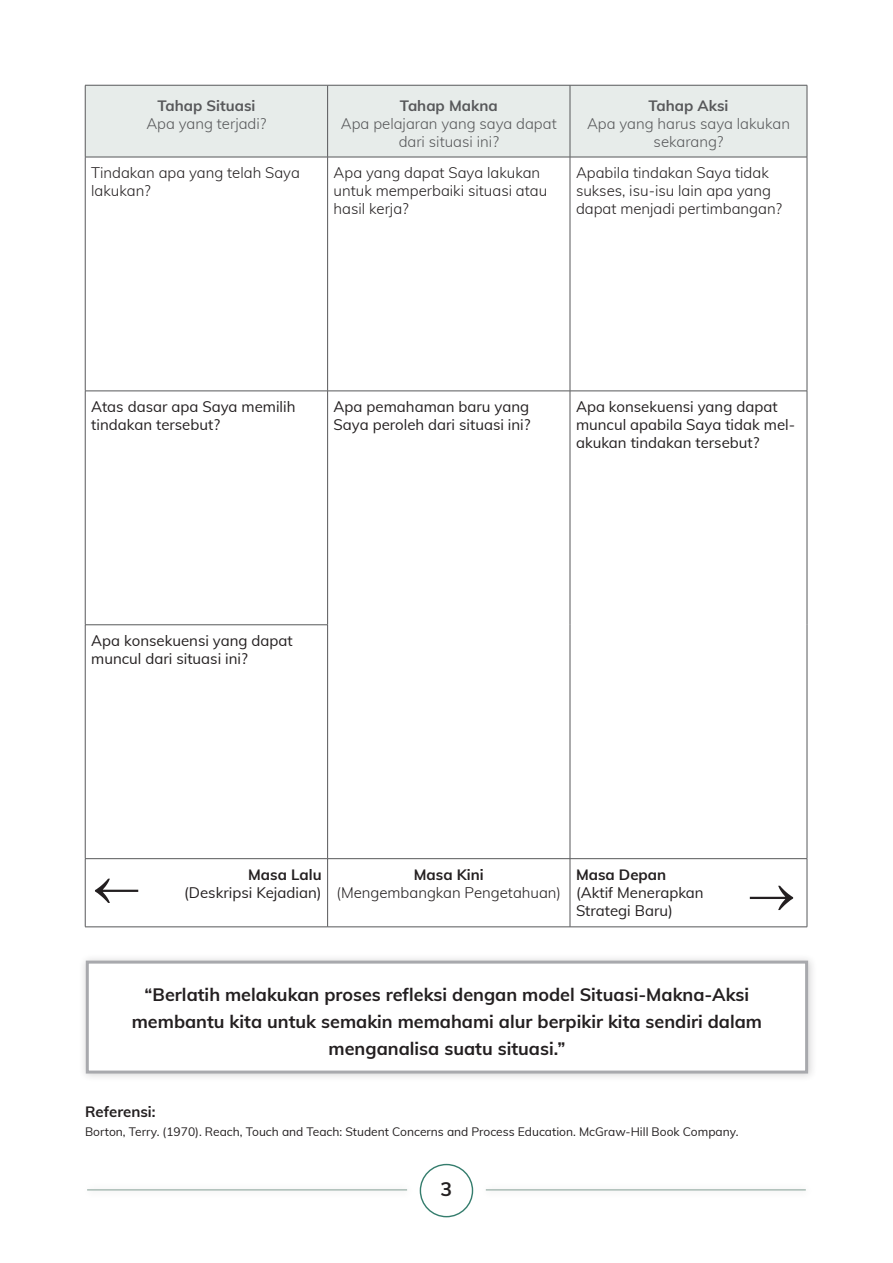
<style>
.page{position:relative;width:893px;height:1263px;background:#fff}
.page>*{position:absolute;margin:0;border:0;box-sizing:border-box;transform-origin:0 0}
.t1{font:700 19.5px "Mulish";color:#231f20}
.t2{font:700 18px/27px "Mulish";color:#231f20;text-align:center}
.t3{font:15px/18px "Mulish";color:#231f20}
.t4{font:300 15px/18px "Mulish";color:#231f20}
.t5{font:300 15px/18px "Mulish";color:#57585a;text-align:center}
.t6{font:700 15px "Mulish";color:#231f20}
.t7{font:700 15px "Mulish";color:#57585a}
.t8{font:12px "Mulish";color:#231f20}
</style>
<div class="page">
<div style="left:420px;top:1164px;width:53px;height:53px;border:1px solid #357d6d;border-radius:50%"></div>
<div style="left:480px;top:1182px;width:334px;height:18px;background:#231f20;opacity:.2"></div>
<hr style="left:486px;top:1189px;width:320px;height:1px;background:#abbdb6">
<div style="left:81px;top:1182px;width:334px;height:18px;background:#231f20;opacity:.2"></div>
<hr style="left:87px;top:1189px;width:320px;height:1px;background:#abbdb6">
<div style="left:86px;top:86px;width:721px;height:71px;background:#e7ecea"></div>
<hr style="left:85px;top:157px;width:1px;height:234px;background:#57585a">
<hr style="left:85px;top:391px;width:1px;height:234px;background:#57585a">
<hr style="left:85px;top:625px;width:1px;height:233px;background:#57585a">
<hr style="left:85px;top:859px;width:1px;height:68px;background:#57585a">
<hr style="left:327px;top:157px;width:1px;height:234px;background:#57585a">
<hr style="left:570px;top:157px;width:1px;height:234px;background:#57585a">
<hr style="left:807px;top:157px;width:1px;height:234px;background:#57585a">
<hr style="left:327px;top:391px;width:1px;height:234px;background:#57585a">
<hr style="left:570px;top:391px;width:1px;height:234px;background:#57585a">
<hr style="left:807px;top:391px;width:1px;height:234px;background:#57585a">
<hr style="left:327px;top:625px;width:1px;height:233px;background:#57585a">
<hr style="left:570px;top:625px;width:1px;height:233px;background:#57585a">
<hr style="left:807px;top:625px;width:1px;height:233px;background:#57585a">
<hr style="left:327px;top:859px;width:1px;height:68px;background:#57585a">
<hr style="left:570px;top:859px;width:1px;height:68px;background:#57585a">
<hr style="left:807px;top:859px;width:1px;height:68px;background:#57585a">
<hr style="left:85px;top:391px;width:243px;height:1px;background:#57585a">
<hr style="left:85px;top:624px;width:243px;height:1px;background:#57585a">
<hr style="left:85px;top:858px;width:243px;height:1px;background:#57585a">
<hr style="left:85px;top:926px;width:243px;height:1px;background:#57585a">
<hr style="left:328px;top:391px;width:242px;height:1px;background:#57585a">
<hr style="left:570px;top:391px;width:237px;height:1px;background:#57585a">
<hr style="left:328px;top:858px;width:242px;height:1px;background:#57585a">
<hr style="left:570px;top:858px;width:237px;height:1px;background:#57585a">
<hr style="left:328px;top:926px;width:242px;height:1px;background:#57585a">
<hr style="left:570px;top:926px;width:237px;height:1px;background:#57585a">
<hr style="left:85px;top:85px;width:1px;height:72px;background:#57585a">
<hr style="left:327px;top:85px;width:1px;height:72px;background:#57585a">
<hr style="left:570px;top:85px;width:1px;height:72px;background:#57585a">
<hr style="left:807px;top:85px;width:1px;height:72px;background:#57585a">
<hr style="left:85px;top:85px;width:243px;height:1px;background:#57585a">
<hr style="left:328px;top:85px;width:242px;height:1px;background:#57585a">
<hr style="left:570px;top:85px;width:237px;height:1px;background:#57585a">
<hr style="left:85px;top:157px;width:243px;height:1px;background:#57585a">
<hr style="left:328px;top:157px;width:242px;height:1px;background:#57585a">
<hr style="left:570px;top:157px;width:237px;height:1px;background:#57585a">
<svg style="left:95px;top:879px;width:43px;height:24px"></svg>
<svg style="left:750px;top:886px;width:43px;height:24px"></svg>
<div style="left:79px;top:953px;width:738px;height:130px;background:#231f20;opacity:.2"></div>
<div style="left:86px;top:960px;width:722px;height:113px;background:#fff;border:3px solid #a8a9ad"></div>
<p class="t7" style="left:157px;top:94px;width:100px">Tahap Situasi</p>
<p class="t5" style="left:146px;top:114px;width:122px">Apa yang terjadi?</p>
<p class="t7" style="left:400px;top:94px;width:99px">Tahap Makna</p>
<p class="t5" style="left:341px;top:114px;width:217px">Apa pelajaran yang saya dapat dari situasi ini?</p>
<p class="t7" style="left:648px;top:94px;width:81px">Tahap Aksi</p>
<p class="t5" style="left:587px;top:114px;width:204px">Apa yang harus saya lakukan sekarang?</p>
<p class="t4" style="left:91px;top:163px;width:210px">Tindakan apa yang telah Saya lakukan?</p>
<p class="t4" style="left:334px;top:163px;width:215px">Apa yang dapat Saya lakukan untuk memperbaiki situasi atau hasil kerja?</p>
<p class="t4" style="left:576px;top:163px;width:208px">Apabila tindakan Saya tidak sukses, isu-isu lain apa yang dapat menjadi pertimbangan?</p>
<p class="t3" style="left:91px;top:397px;width:206px">Atas dasar apa Saya memilih tindakan tersebut?</p>
<p class="t3" style="left:334px;top:397px;width:198px">Apa pemahaman baru yang<br>Saya peroleh dari situasi ini?</p>
<p class="t3" style="left:576px;top:397px;width:221px">Apa konsekuensi yang dapat muncul apabila Saya tidak mel&shy;akukan tindakan tersebut?</p>
<p class="t3" style="left:91px;top:631px;width:203px">Apa konsekuensi yang dapat muncul dari situasi ini?</p>
<p class="t6" style="left:248px;top:863px;width:75px">Masa Lalu</p>
<p class="t3" style="left:184px;top:883px;width:139px">(Deskripsi Kejadian)</p>
<p class="t6" style="left:414px;top:863px;width:71px">Masa Kini</p>
<p class="t4" style="left:336px;top:883px;width:226px">(Mengembangkan Pengetahuan)</p>
<p class="t6" style="left:576px;top:863px;width:92px">Masa Depan</p>
<p class="t3" style="left:576px;top:883px;width:129px">(Aktif Menerapkan</p>
<p class="t3" style="left:576px;top:901px;width:98px">Strategi Baru)</p>
<p class="t2" style="left:132px;top:980px;width:632px">“Berlatih melakukan proses refleksi dengan model Situasi-Makna-Aksi membantu kita untuk semakin memahami alur berpikir kita sendiri dalam menganalisa suatu situasi.”</p>
<p class="t6" style="left:85px;top:1101px;width:72px">Referensi:</p>
<p class="t8" style="left:85px;top:1123px;width:655px">Borton, Terry. (1970). Reach, Touch and Teach: Student Concerns and Process Education. McGraw-Hill Book Company.</p>
<h1 class="t1" style="left:441px;top:1174px;width:13px">3</h1>
</div>
